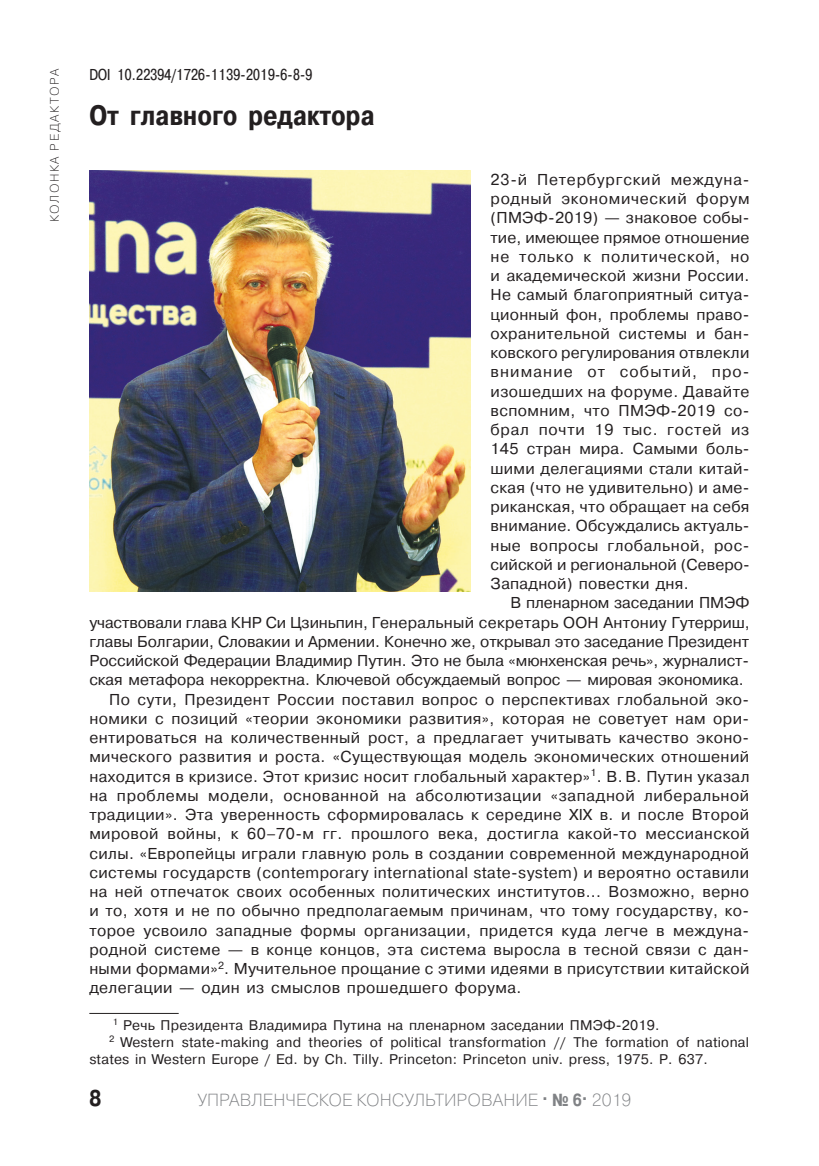
<style>
.page{position:relative;width:819px;height:1166px;background:#fff}
.page>*{position:absolute;margin:0;border:0;box-sizing:border-box;transform-origin:0 0}
.t1{font:700 28px "Pragmatica Cond C";letter-spacing:.015em;color:#231f20}
.t2{font:700 22.75px "Pragmatica Cond C";color:#231f20}
.t3{font:17.5px "Pragmatica Light C";color:#808285}
.t4{font:15.75px/19.2px "Pragmatica";letter-spacing:.025em;color:#231f20}
.t5{font:15.75px "Pragmatica";letter-spacing:-.005em;color:#231f20}
.t6{font:15.75px "Pragmatica Cond C";letter-spacing:.015em;color:#231f20}
.t7{font:14px "Pragmatica";letter-spacing:.015em;color:#231f20}
.t8{font:12.25px "Pragmatica Light C";letter-spacing:.14em;color:#231f20}
.s1{font-family:"Pragmatica Cond C";font-weight:700}
</style>
<div class="page">
<hr style="left:89px;top:1013px;width:90px;height:1px;background:#231f20">
<img style="left:89px;top:171px;width:381px;height:420px">
<p class="t8" style="left:48px;top:222px;width:155px;rotate:-90deg">КОЛОНКА РЕДАКТОРА</p>
<p class="t6" style="left:89px;top:66px;width:224px">DOI 10.22394/1726-1139-2019-6-8-9</p>
<h1 class="t1" style="left:89px;top:100px;width:286px">От главного редактора</h1>
<p class="t4" style="left:490px;top:170px;width:260px">23-й Петербургский междуна&shy;родный экономический форум (ПМЭФ-2019) — знаковое собы&shy;тие, имеющее прямое отношение не только к политической, но и академической жизни России.<br>Не самый благоприятный ситуа&shy;ционный фон, проблемы право&shy;охранительной системы и бан&shy;ковского регулирования отвлекли внимание от событий, про&shy;изошедших на форуме. Давайте вспомним, что ПМЭФ-2019 со&shy;брал почти 19 тыс. гостей из<br>145 стран мира. Самыми боль&shy;шими делегациями стали китай&shy;ская (что не удивительно) и аме&shy;риканская, что обращает на себя внимание. Обсуждались актуаль&shy;ные вопросы глобальной, рос&shy;сийской и региональной (Северо-<br>Западной) повестки дня.</p>
<p class="t5" style="left:510px;top:593px;width:240px">В пленарном заседании ПМЭФ</p>
<p class="t5" style="left:89px;top:612px;width:661px">участвовали глава КНР Си Цзиньпин, Генеральный секретарь ООН Антониу Гутерриш,</p>
<p class="t5" style="left:89px;top:632px;width:661px">главы Болгарии, Словакии и Армении. Конечно же, открывал это заседание Президент</p>
<p class="t5" style="left:89px;top:651px;width:661px">Российской Федерации Владимир Путин. Это не была «мюнхенская речь», журналист-</p>
<p class="t5" style="left:89px;top:670px;width:656px">ская метафора некорректна. Ключевой обсуждаемый вопрос — мировая экономика.</p>
<p class="t4" style="left:109px;top:690px;width:641px">По сути, Президент России поставил вопрос о перспективах глобальной эко-</p>
<p class="t4" style="left:89px;top:709px;width:661px">номики с позиций «теории экономики развития», которая не советует нам ори-</p>
<p class="t4" style="left:89px;top:728px;width:661px">ентироваться на количественный рост, а предлагает учитывать качество эконо-</p>
<p class="t4" style="left:89px;top:747px;width:661px">мического развития и роста. «Существующая модель экономических отношений</p>
<p class="t4" style="left:89px;top:767px;width:661px">находится в кризисе. Этот кризис носит глобальный характер»<sup>1</sup>. В. В. Путин указал</p>
<p class="t4" style="left:89px;top:786px;width:661px">на проблемы модели, основанной на абсолютизации «западной либеральной</p>
<p class="t4" style="left:89px;top:805px;width:661px">традиции». Эта уверенность сформировалась к середине XIX в. и после Второй</p>
<p class="t4" style="left:89px;top:825px;width:661px">мировой войны, к 60–70-м гг. прошлого века, достигла какой-то мессианской</p>
<p class="t4" style="left:89px;top:844px;width:661px">силы. «Европейцы играли главную роль в создании современной международной</p>
<p class="t4" style="left:89px;top:863px;width:661px">системы государств (contemporary international state-system) и вероятно оставили</p>
<p class="t4" style="left:89px;top:882px;width:661px">на ней отпечаток своих особенных политических институтов... Возможно, верно</p>
<p class="t4" style="left:89px;top:902px;width:661px">и то, хотя и не по обычно предполагаемым причинам, что тому государству, ко-</p>
<p class="t4" style="left:89px;top:921px;width:661px">торое усвоило западные формы организации, придется куда легче в междуна-</p>
<p class="t4" style="left:89px;top:940px;width:661px">родной системе — в конце концов, эта система выросла в тесной связи с дан-</p>
<p class="t4" style="left:89px;top:959px;width:661px">ными формами»<sup>2</sup>. Мучительное прощание с этими идеями в присутствии китайской</p>
<p class="t4" style="left:89px;top:979px;width:433px">делегации — один из смыслов прошедшего форума.</p>
<p class="t7" style="left:113px;top:1017px;width:548px"><sup>1</sup> Речь Президента Владимира Путина на пленарном заседании ПМЭФ-2019.</p>
<p class="t7" style="left:109px;top:1033px;width:641px"><sup>2</sup> Western state-making and theories of political transformation // The formation of national</p>
<p class="t7" style="left:89px;top:1050px;width:620px">states in Western Europe / Ed. by Ch. Tilly. Princeton: Princeton univ. press, 1975. P. 637.</p>
<h2 class="t2" style="left:89px;top:1085px;width:13px">8</h2>
<p class="t3" style="left:197px;top:1090px;width:435px">УПРАВЛЕНЧЕСКОЕ КОНСУЛЬТИРОВАНИЕ <sup>.</sup> <span class="s1">№ 6</span><sup>.</sup> 2019</p>
</div>
